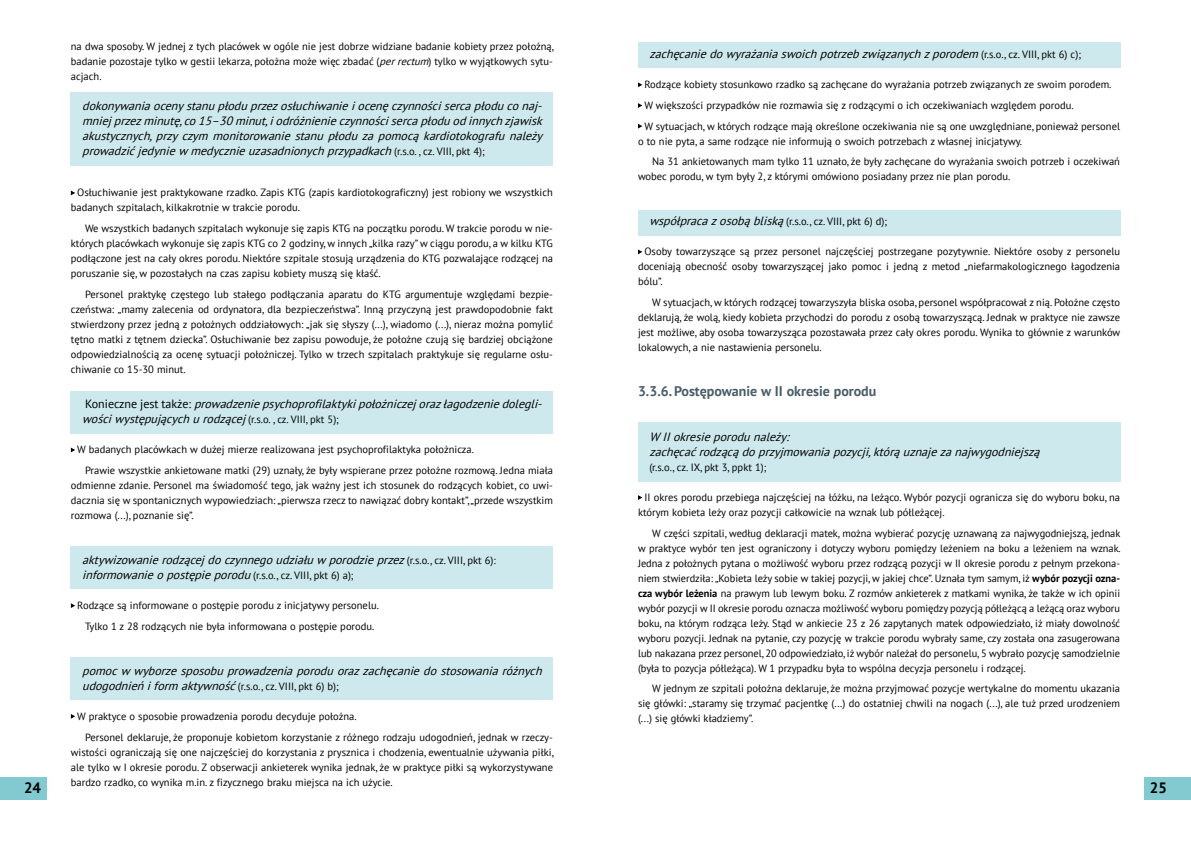
<style>
.page{position:relative;width:1191px;height:842px;background:#fff}
.page>*{position:absolute;margin:0;border:0;box-sizing:border-box;transform-origin:0 0}
.t1{font:700 15px "PT Sans";color:#000}
.t2{font:700 14px "PT Sans";color:#4a5d68}
.t3{font:italic 12px/15px "PT Sans";color:#000}
.t4{font:10.5px/15px "PT Sans";color:#000;text-align:justify}
.s1{font-style:italic}
.s2{font-style:normal;font-size:10.5px}
.s3{font-style:normal}
.s4{font-style:italic;font-size:12px}
.s5{font-weight:700}
</style>
<div class="page">
<div style="left:1144px;top:777px;width:47px;height:22px;background:#82cad0"></div>
<div style="left:0;top:777px;width:47px;height:22px;background:#82cad0"></div>
<div style="left:71px;top:92px;width:482px;height:74px;background:#cde9ed"></div>
<div style="left:71px;top:391px;width:482px;height:43px;background:#cde9ed"></div>
<div style="left:638px;top:422px;width:482px;height:60px;background:#cde9ed"></div>
<div style="left:71px;top:658px;width:482px;height:42px;background:#cde9ed"></div>
<div style="left:71px;top:546px;width:482px;height:43px;background:#cde9ed"></div>
<div style="left:638px;top:43px;width:482px;height:25px;background:#cde9ed"></div>
<div style="left:638px;top:210px;width:482px;height:26px;background:#cde9ed"></div>
<svg style="left:638px;top:82px;width:4px;height:5px"></svg>
<svg style="left:638px;top:103px;width:4px;height:5px"></svg>
<svg style="left:638px;top:124px;width:4px;height:5px"></svg>
<svg style="left:638px;top:249px;width:4px;height:5px"></svg>
<svg style="left:638px;top:495px;width:4px;height:5px"></svg>
<svg style="left:71px;top:191px;width:4px;height:4px"></svg>
<svg style="left:71px;top:448px;width:4px;height:4px"></svg>
<svg style="left:71px;top:603px;width:4px;height:5px"></svg>
<svg style="left:71px;top:714px;width:4px;height:5px"></svg>
<p class="t4" style="left:71px;top:39px;width:484px">na dwa sposoby. W jednej z tych placówek w ogóle nie jest dobrze widziane badanie kobiety przez położną, badanie pozostaje tylko w gestii lekarza, położna może więc zbadać (<span class="s1">perrectum</span>) tylko w wyjątkowych sytu&shy;acjach.</p>
<p class="t3" style="left:82px;top:98px;width:465px;text-align:justify">dokonywaniaocenystanupłoduprzezosłuchiwanieiocenęczynnościsercapłoduconaj&shy;mniejprzezminutę,co15–30minut,iodróżnienieczynnościsercapłoduodinnychzjawisk akustycznych,przyczym monitorowanie stanu płoduza pomocą kardiotokografu należy prowadzićjedyniew medycznieuzasadnionychprzypadkach<span class="s2">( r. s . o . , c z . V I I I , p k t 4 ) ;</span></p>
<p class="t4" style="left:71px;top:185px;width:483px;text-indent:6px">Osłuchiwanie jest praktykowane rzadko. Zapis KTG (zapis kardiotokograficzny) jest robiony we wszystkich badanych szpitalach, kilkakrotnie w trakcie porodu.</p>
<p class="t4" style="left:71px;top:221px;width:483px;text-indent:14px">We wszystkich badanych szpitalach wykonuje się zapis KTG na początku porodu. W trakcie porodu w nie&shy;których placówkach wykonuje się zapis KTG co 2 godziny, w innych „kilka razy” w ciągu porodu, a w kilku KTG podłączone jest na cały okres porodu. Niektóre szpitale stosują urządzenia do KTG pozwalające rodzącej na poruszanie się, w pozostałych na czas zapisu kobiety muszą się kłaść.</p>
<p class="t4" style="left:71px;top:286px;width:484px;text-indent:14px">Personel praktykę częstego lub stałego podłączania aparatu do KTG argumentuje względami bezpie&shy;czeństwa: „mamy zalecenia od ordynatora, dla bezpieczeństwa”. Inną przyczyną jest prawdopodobnie fakt stwierdzony przez jedną z położnych oddziałowych: „jak się słyszy (...), wiadomo (...), nieraz można pomylić tętno matki z tętnem dziecka”. Osłuchiwanie bez zapisu powoduje, że położne czują się bardziej obciążone odpowiedzialnością za ocenę sytuacji położniczej. Tylko w trzech szpitalach praktykuje się regularne osłu&shy;chiwanie co 15-30 minut.</p>
<p class="t3" style="left:82px;top:396px;width:465px"><span class="s3">K o n i e c z n e j e s t t a k ż e :</span> prowadzeniepsychoprofilaktykipołożniczejorazłagodzeniedolegli&shy;wościwystępującychurodzącej<span class="s2">( r . s . o . , c z . V I I I , p k t 5 ) ;</span></p>
<p class="t4" style="left:85px;top:439px;width:469px;line-height:20.7px;text-indent:-8px">W badanych placówkach w dużej mierze realizowana jest psychoprofilaktyka położnicza.<br>Prawie wszystkie ankietowane matki (29) uznały, że były wspierane przez położne rozmową. Jedna miała</p>
<p class="t4" style="left:71px;top:478px;width:483px">odmienne zdanie. Personel ma świadomość tego, jak ważny jest ich stosunek do rodzących kobiet, co uwi&shy;dacznia się w spontanicznych wypowiedziach: „pierwsza rzecz to nawiązać dobry kontakt”, „przede wszystkim rozmowa (...), poznanie się”.</p>
<p class="t3" style="left:82px;top:552px;width:415px">aktywizowanierodzącejdoczynnegoudziałuw porodzieprzez<span class="s2">( r . s . o . , c z . V I I I , p k t 6 ) : </span>informowanieopostępieporodu<span class="s2">( r. s . o . , c z . V I I I , p k t 6 ) a ) ;</span></p>
<p class="t4" style="left:77px;top:595px;width:303px;line-height:20.7px;text-align:center">Rodzące są informowane o postępie porodu z inicjatywy personelu.<br>Tylko 1 z 28 rodzących nie była informowana o postępie porodu.</p>
<p class="t3" style="left:82px;top:663px;width:465px">pomocw wyborzesposobuprowadzeniaporoduorazzachęcaniedostosowaniaróżnych udogodnieńiform aktywność<span class="s2">( r. s . o . , c z . V I I I , p kt 6 ) b ) ;</span></p>
<p class="t4" style="left:85px;top:705px;width:469px;line-height:20.7px;text-indent:-8px">W praktyce o sposobie prowadzenia porodu decyduje położna.<br>Personel deklaruje, że proponuje kobietom korzystanie z różnego rodzaju udogodnień, jednak w rzeczy-</p>
<p class="t4" style="left:71px;top:744px;width:484px">wistości ograniczają się one najczęściej do korzystania z prysznica i chodzenia, ewentualnie używania piłki, ale tylko w I okresie porodu. Z obserwacji ankieterek wynika jednak, że w praktyce piłki są wykorzystywane bardzo rzadko, co wynika m.in. z fizycznego braku miejsca na ich użycie.</p>
<p class="t3" style="left:649px;top:46px;width:433px">zachęcaniedowyrażaniaswoichpotrzebzwiązanychzporodem <span class="s2">( r. s . o . , c z . V I I I , p k t 6 ) c ) ;</span></p>
<p class="t4" style="left:644px;top:74px;width:477px;line-height:20.7px;text-align:left">Rodzące kobiety stosunkowo rzadko są zachęcane do wyrażania potrzeb związanych ze swoim porodem.<br>W większości przypadków nie rozmawia się z rodzącymi o ich oczekiwaniach względem porodu.<br>W sytuacjach, w których rodzące mają określone oczekiwania nie są one uwzględniane, ponieważ personel</p>
<p class="t4" style="left:652px;top:130px;width:469px;line-height:20.7px;text-indent:-14px">o to nie pyta, a same rodzące nie informują o swoich potrzebach z własnej inicjatywy.<br>Na 31 ankietowanych mam tylko 11 uznało, że były zachęcane do wyrażania swoich potrzeb i oczekiwań</p>
<p class="t4" style="left:638px;top:169px;width:374px">wobec porodu, w tym były 2, z którymi omówiono posiadany przez nie plan porodu.</p>
<p class="t4" style="left:649px;top:214px;width:239px"><span class="s4">współpracazosobąbliską</span>( r. s . o . , c z . V I I I , p kt 6 ) d ) ;</p>
<p class="t4" style="left:638px;top:244px;width:483px;text-indent:6px">Osoby towarzyszące są przez personel najczęściej postrzegane pozytywnie. Niektóre osoby z personelu doceniają obecność osoby towarzyszącej jako pomoc i jedną z metod „niefarmakologicznego łagodzenia bólu”.</p>
<p class="t4" style="left:638px;top:295px;width:484px;text-indent:14px">W sytuacjach, w których rodzącej towarzyszyła bliska osoba, personel współpracował z nią. Położne często deklarują, że wolą, kiedy kobieta przychodzi do porodu z osobą towarzyszącą. Jednak w praktyce nie zawsze jest możliwe, aby osoba towarzysząca pozostawała przez cały okres porodu. Wynika to głównie z warunków lokalowych, a nie nastawienia personelu.</p>
<h2 class="t2" style="left:638px;top:382px;width:240px">3.3.6.Postępowanie w II okresie porodu</h2>
<p class="t3" style="left:649px;top:429px;width:395px">W IIokresieporodunależy: zachęcaćrodzącądoprzyjmowaniapozycji,którąuznajezanajwygodniejszą</p>
<p class="t4" style="left:649px;top:460px;width:118px">(r.s.o., cz. IX, pkt 3, ppkt 1);</p>
<p class="t4" style="left:638px;top:490px;width:483px;text-indent:6px">II okres porodu przebiega najczęściej na łóżku, na leżąco. Wybór pozycji ogranicza się do wyboru boku, na którym kobieta leży oraz pozycji całkowicie na wznak lub półleżącej.</p>
<p class="t4" style="left:638px;top:525px;width:484px;text-indent:14px">W części szpitali, według deklaracji matek, można wybierać pozycję uznawaną za najwygodniejszą, jednak w praktyce wybór ten jest ograniczony i dotyczy wyboru pomiędzy leżeniem na boku a leżeniem na wznak.<br>Jedna z położnych pytana o możliwość wyboru przez rodzącą pozycji w II okresie porodu z pełnym przekona&shy;niem stwierdziła: „Kobieta leży sobie w takiej pozycji, w jakiej chce”. Uznała tym samym, iż <span class="s5">wybór pozycji ozna&shy;cza wybór leżenia</span> na prawym lub lewym boku. Z rozmów ankieterek z matkami wynika, że także w ich opinii wybór pozycji w II okresie porodu oznacza możliwość wyboru pomiędzy pozycją półleżącą a leżącą oraz wyboru boku, na którym rodząca leży. Stąd w ankiecie 23 z 26 zapytanych matek odpowiedziało, iż miały dowolność wyboru pozycji. Jednak na pytanie, czy pozycję w trakcie porodu wybrały same, czy została ona zasugerowana lub nakazana przez personel, 20 odpowiedziało, iż wybór należał do personelu, 5 wybrało pozycję samodzielnie (była to pozycja półleżąca). W 1 przypadku była to wspólna decyzja personelu i rodzącej.</p>
<p class="t4" style="left:638px;top:681px;width:483px;text-indent:14px">W jednym ze szpitali położna deklaruje, że można przyjmować pozycje wertykalne do momentu ukazania się główki: „staramy się trzymać pacjentkę (...) do ostatniej chwili na nogach (...), ale tuż przed urodzeniem (...) się główki kładziemy”.</p>
<h1 class="t1" style="left:24px;top:778px;width:19px">24</h1>
<h1 class="t1" style="left:1149px;top:778px;width:19px">25</h1>
</div>
